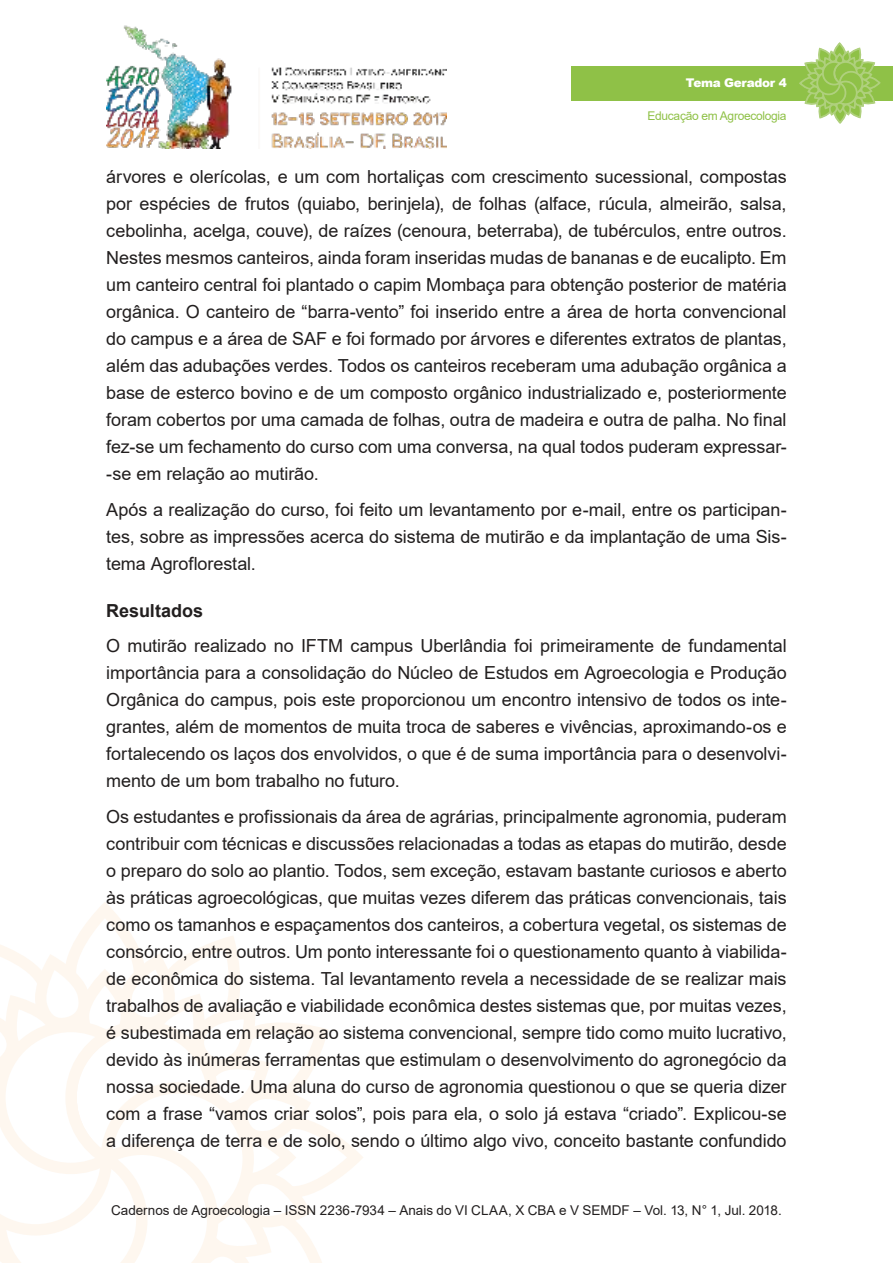
<style>
.page{position:relative;width:893px;height:1263px;background:#fff}
.page>*{position:absolute;margin:0;border:0;box-sizing:border-box;transform-origin:0 0}
.t1{font:18px/27px "Arial";letter-spacing:-.005em;color:#221f1f;text-align:justify}
.t2{font:700 18px "Arial";color:#221f1f}
.t3{font:13.5px "Arial";color:#221f1f}
.t4{font:12px "Arial";letter-spacing:-.025em;color:#8fc147}
.t5{font:900 12px "Arial";letter-spacing:-.025em;color:#fff}
</style>
<div class="page">
<img style="left:106px;top:25px;width:340px;height:124px">
<svg style="left:0;top:910px;width:363px;height:353px"></svg>
<div style="left:571px;top:66px;width:322px;height:34px;background:#8fc147"></div>
<svg style="left:798px;top:43px;width:83px;height:81px"></svg>
<p class="t5" style="left:686px;top:76px;width:102px">Tema Gerador 4</p>
<p class="t4" style="left:647px;top:112px;width:141px">Educação em Agroecologia</p>
<p class="t1" style="left:106px;top:165px;width:682px">árvores e olerícolas, e um com hortaliças com crescimento sucessional, compostas por espécies de frutos (quiabo, berinjela), de folhas (alface, rúcula, almeirão, salsa, cebolinha, acelga, couve), de raízes (cenoura, beterraba), de tubérculos, entre outros.<br>Nestes mesmos canteiros, ainda foram inseridas mudas de bananas e de eucalipto. Em um canteiro central foi plantado o capim Mombaça para obtenção posterior de matéria orgânica. O canteiro de “barra-vento” foi inserido entre a área de horta convencional do campus e a área de SAF e foi formado por árvores e diferentes extratos de plantas, além das adubações verdes. Todos os canteiros receberam uma adubação orgânica a base de esterco bovino e de um composto orgânico industrializado e, posteriormente foram cobertos por uma camada de folhas, outra de madeira e outra de palha. No final fez-se um fechamento do curso com uma conversa, na qual todos puderam expressar--se em relação ao mutirão.</p>
<p class="t1" style="left:106px;top:498px;width:682px">Após a realização do curso, foi feito um levantamento por e-mail, entre os participan&shy;tes, sobre as impressões acerca do sistema de mutirão e da implantação de uma Sis&shy;tema Agroflorestal.</p>
<p class="t2" style="left:106px;top:604px;width:98px">Resultados</p>
<p class="t1" style="left:106px;top:634px;width:682px">O mutirão realizado no IFTM campus Uberlândia foi primeiramente de fundamental importância para a consolidação do Núcleo de Estudos em Agroecologia e Produção Orgânica do campus, pois este proporcionou um encontro intensivo de todos os inte&shy;grantes, além de momentos de muita troca de saberes e vivências, aproximando-os e fortalecendo os laços dos envolvidos, o que é de suma importância para o desenvolvi&shy;mento de um bom trabalho no futuro.</p>
<p class="t1" style="left:106px;top:805px;width:682px">Os estudantes e profissionais da área de agrárias, principalmente agronomia, puderam contribuir com técnicas e discussões relacionadas a todas as etapas do mutirão, desde o preparo do solo ao plantio. Todos, sem exceção, estavam bastante curiosos e aberto às práticas agroecológicas, que muitas vezes diferem das práticas convencionais, tais como os tamanhos e espaçamentos dos canteiros, a cobertura vegetal, os sistemas de consórcio, entre outros. Um ponto interessante foi o questionamento quanto à viabilida&shy;de econômica do sistema. Tal levantamento revela a necessidade de se realizar mais trabalhos de avaliação e viabilidade econômica destes sistemas que, por muitas vezes, é subestimada em relação ao sistema convencional, sempre tido como muito lucrativo, devido às inúmeras ferramentas que estimulam o desenvolvimento do agronegócio da nossa sociedade. Uma aluna do curso de agronomia questionou o que se queria dizer com a frase “vamos criar solos”, pois para ela, o solo já estava “criado”. Explicou-se a diferença de terra e de solo, sendo o último algo vivo, conceito bastante confundido</p>
<p class="t3" style="left:111px;top:1205px;width:672px">Cadernos de Agroecologia – ISSN 2236-7934 – Anais do VI CLAA, X CBA e V SEMDF – Vol. 13, N° 1, Jul. 2018.</p>
</div>
